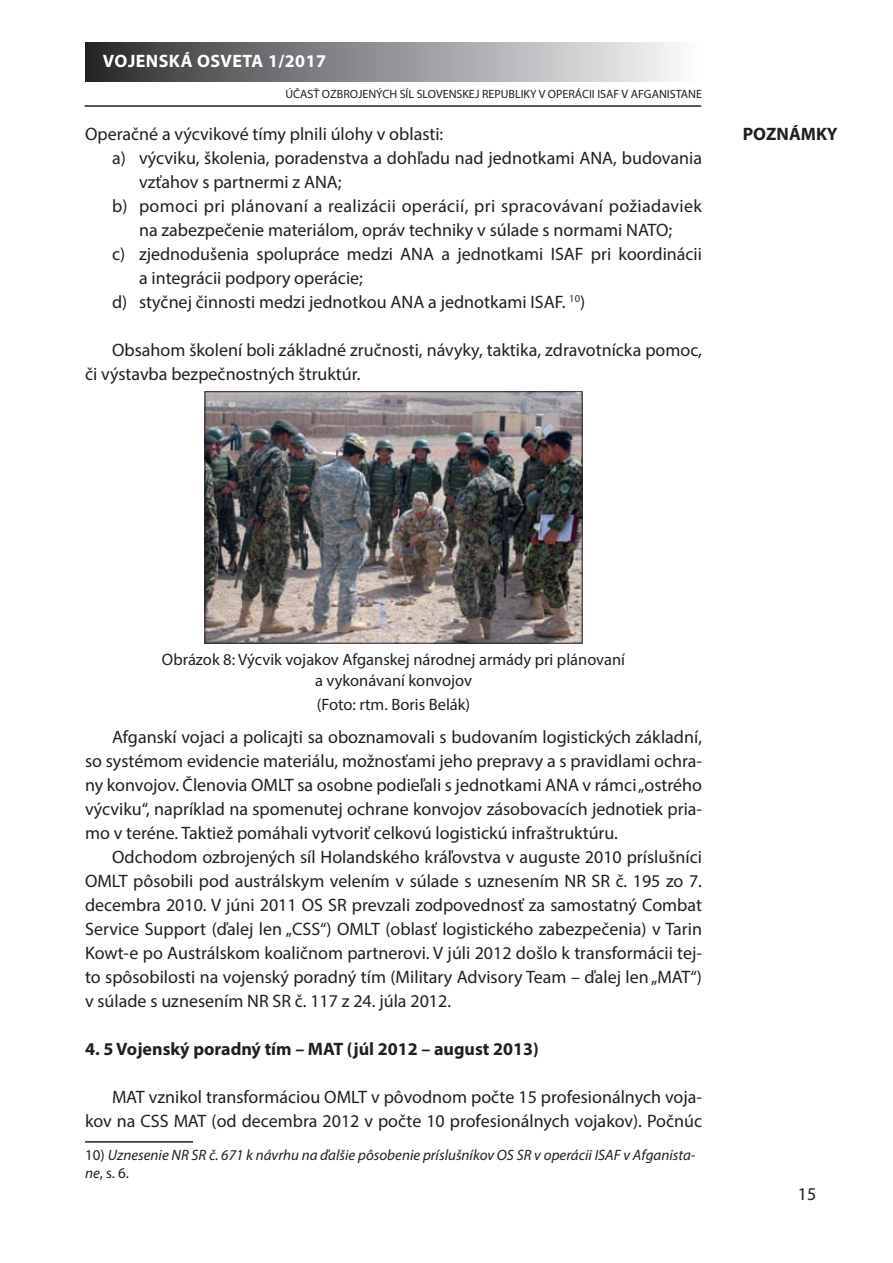
<style>
.page{position:relative;width:893px;height:1263px;background:#fff}
.page>*{position:absolute;margin:0;border:0;box-sizing:border-box;transform-origin:0 0}
.t1{font:18px/24px "Myriad Pro";color:#231f20;text-align:justify}
.t2{font:18px "Myriad Pro";letter-spacing:.02em;color:#231f20}
.t3{font:700 18px "Myriad Pro";color:#231f20}
.t4{font:700 18px "Myriad Pro";letter-spacing:.025em;color:#fff}
.t5{font:16.5px/21px "Myriad Pro";color:#231f20;text-align:center}
.t6{font:italic 15px/18px "Myriad Pro";color:#231f20}
.t7{font:12px "Myriad Pro";color:#231f20}
.s1{font-style:normal}
</style>
<div class="page">
<hr style="left:85px;top:105px;width:616px;height:2px;background:#231f20">
<div style="left:85px;top:43px;width:617px;height:38px;background:linear-gradient(to right,#2c2d2f,#fcfdff)"></div>
<hr style="left:85px;top:1141px;width:108px;height:1px;background:#231f20">
<img style="left:207px;top:393px;width:373px;height:248px">
<div style="left:205px;top:391px;width:377px;height:252px;border:1px solid #231f20"></div>
<p class="t4" style="left:103px;top:49px;width:225px">VOJENSKÁ OSVETA 1/2017</p>
<p class="t7" style="left:285px;top:87px;width:418px">ÚČASŤ OZBROJENÝCH SÍL SLOVENSKEJ REPUBLIKY V OPERÁCII ISAF V AFGANISTANE</p>
<p class="t1" style="left:85px;top:122px;width:360px">Operačné a výcvikové tímy plnili úlohy v oblasti:</p>
<p class="t1" style="left:112px;top:146px;width:591px">a) výcviku, školenia, poradenstva a dohľadu nad jednotkami ANA, budovania</p>
<p class="t1" style="left:139px;top:170px;width:204px">vzťahov s partnermi z ANA;</p>
<p class="t2" style="left:112px;top:195px;width:591px">b) pomoci pri plánovaní a realizácii operácií, pri spracovávaní požiadaviek</p>
<p class="t1" style="left:139px;top:218px;width:535px">na zabezpečenie materiálom, opráv techniky v súlade s normami NATO;</p>
<p class="t1" style="left:112px;top:242px;width:591px">c) zjednodušenia spolupráce medzi ANA a jednotkami ISAF pri koordinácii</p>
<p class="t1" style="left:139px;top:266px;width:225px">a integrácii podpory operácie;</p>
<p class="t1" style="left:112px;top:290px;width:475px">d) styčnej činnosti medzi jednotkou ANA a jednotkami ISAF. <sup>10</sup>)</p>
<p class="t1" style="left:85px;top:338px;width:618px;text-indent:27px">Obsahom školení boli základné zručnosti, návyky, taktika, zdravotnícka pomoc, či výstavba bezpečnostných štruktúr.</p>
<p class="t3" style="left:743px;top:122px;width:96px">POZNÁMKY</p>
<p class="t5" style="left:162px;top:649px;width:465px">Obrázok 8: Výcvik vojakov Afganskej národnej armády pri plánovaní a vykonávaní konvojov</p>
<p class="t5" style="left:317px;top:694px;width:155px">(Foto: rtm. Boris Belák)</p>
<p class="t1" style="left:85px;top:725px;width:618px;text-indent:27px">Afganskí vojaci a policajti sa oboznamovali s budovaním logistických základní, so systémom evidencie materiálu, možnosťami jeho prepravy a s pravidlami ochra&shy;ny konvojov. Členovia OMLT sa osobne podieľali s jednotkami ANA v rámci „ostrého výcviku“, napríklad na spomenutej ochrane konvojov zásobovacích jednotiek pria&shy;mo v teréne. Taktiež pomáhali vytvoriť celkovú logistickú infraštruktúru.</p>
<p class="t1" style="left:85px;top:845px;width:618px;text-indent:27px">Odchodom ozbrojených síl Holandského kráľovstva v auguste 2010 príslušníci OMLT pôsobili pod austrálskym velením v súlade s uznesením NR SR č. 195 zo 7. decembra 2010. V júni 2011 OS SR prevzali zodpovednosť za samostatný Combat Service Support (ďalej len „CSS“) OMLT (oblasť logistického zabezpečenia) v Tarin Kowt-e po Austrálskom koaličnom partnerovi. V júli 2012 došlo k transformácii tej&shy;to spôsobilosti na vojenský poradný tím (Military Advisory Team – ďalej len „MAT“) v súlade s uznesením NR SR č. 117 z 24. júla 2012.</p>
<p class="t3" style="left:85px;top:1037px;width:455px">4. 5 Vojenský poradný tím – MAT (júl 2012 – august 2013)</p>
<p class="t1" style="left:85px;top:1085px;width:618px;text-align:right">MAT vznikol transformáciou OMLT v pôvodnom počte 15 profesionálnych voja&shy;kov na CSS MAT (od decembra 2012 v počte 10 profesionálnych vojakov). Počnúc</p>
<p class="t6" style="left:85px;top:1145px;width:612px"><span class="s1">10)</span> Uznesenie NR SR č. 671 k návrhu na ďalšie pôsobenie príslušníkov OS SR v operácii ISAF v Afganista&shy;ne<span class="s1">, s. 6.</span></p>
<p class="t1" style="left:798px;top:1181px;width:20px">15</p>
</div>
